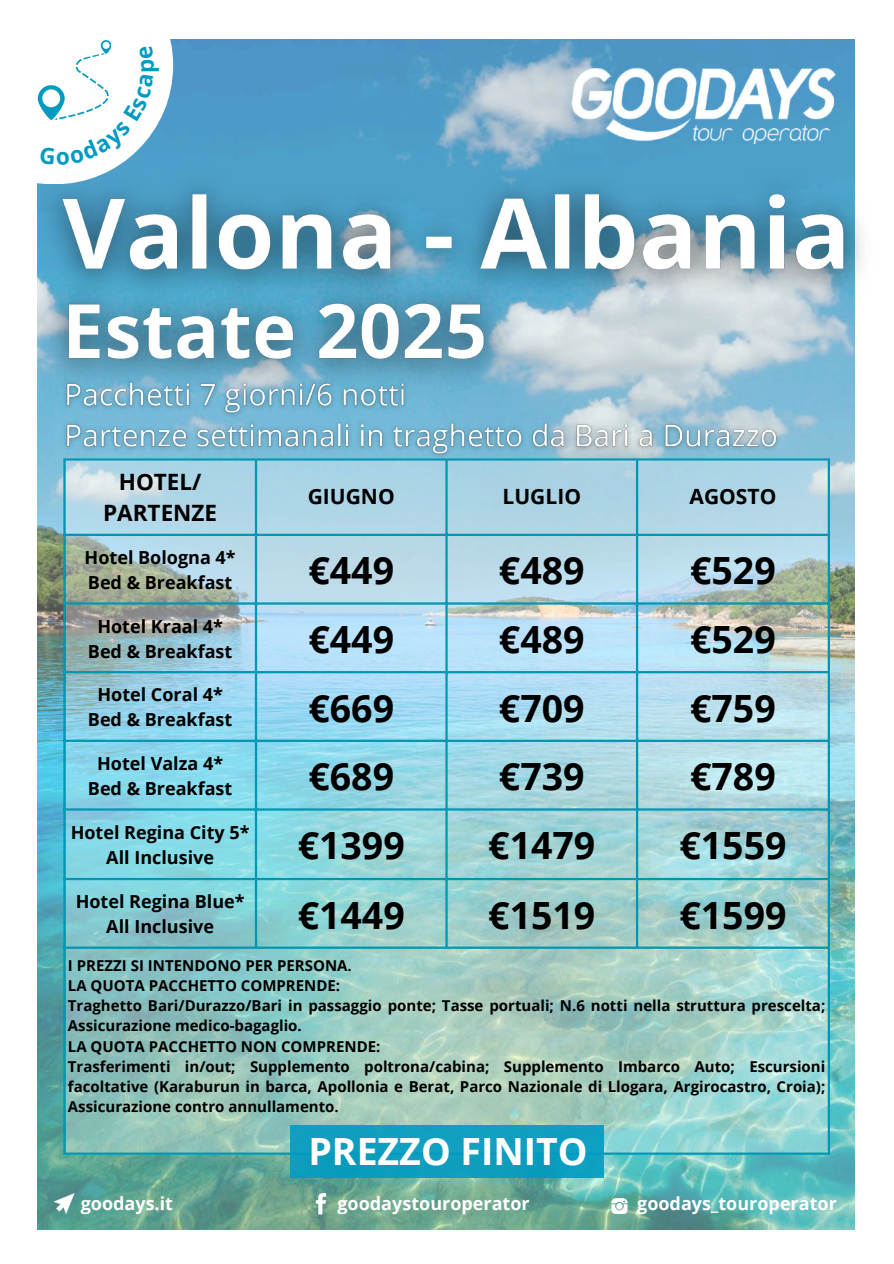
<style>
.page{position:relative;width:894px;height:1264px;background:#fff}
.page>*{position:absolute;margin:0;border:0;box-sizing:border-box;transform-origin:0 0}
.t1{font:700 37.5px "Open Sans";color:#000}
.t2{font:700 37.35px "Open Sans";color:#fff}
.t3{font:700 22.5px/31.5px "Open Sans";color:#000;text-align:center}
.t4{font:700 22.5px "Open Sans";color:#019bc2}
.t5{font:700 21px "Open Sans";color:#000}
.t6{font:700 18px/24.8px "Open Sans";color:#000;text-align:center}
.t7{font:700 18px "Open Sans";color:#fff}
.t8{font:700 15px/20.2px "Open Sans";color:#000}
</style>
<div class="page">
<img style="left:38px;top:40px;width:815px;height:1189px">
<div style="left:0;top:0;width:173px;height:184px;background:#fff"></div>
<img style="left:552px;top:39px;width:302px;height:117px">
<svg style="left:53px;top:1192px;width:22px;height:22px"></svg>
<svg style="left:316px;top:1193px;width:10px;height:21px"></svg>
<svg style="left:611px;top:1198px;width:16px;height:15px"></svg>
<svg style="left:66px;top:460px;width:761px;height:692px"></svg>
<hr style="left:63px;top:460px;width:3px;height:692px;background:#0097b2">
<hr style="left:255px;top:460px;width:2px;height:486px;background:#0097b2">
<hr style="left:445px;top:460px;width:2px;height:486px;background:#0097b2">
<hr style="left:635px;top:460px;width:3px;height:486px;background:#0097b2">
<hr style="left:827px;top:460px;width:2px;height:692px;background:#0097b2">
<hr style="left:63px;top:458px;width:766px;height:2px;background:#0097b2">
<hr style="left:63px;top:533px;width:766px;height:3px;background:#0097b2">
<hr style="left:63px;top:602px;width:766px;height:2px;background:#0097b2">
<hr style="left:63px;top:671px;width:766px;height:2px;background:#0097b2">
<hr style="left:63px;top:739px;width:766px;height:3px;background:#0097b2">
<hr style="left:63px;top:808px;width:766px;height:2px;background:#0097b2">
<hr style="left:63px;top:877px;width:766px;height:3px;background:#0097b2">
<hr style="left:63px;top:946px;width:766px;height:2px;background:#0097b2">
<hr style="left:63px;top:1152px;width:766px;height:2px;background:#0097b2">
<img style="left:58px;top:405px;width:726px;height:59px">
<img style="left:37px;top:156px;width:825px;height:249px">
<div style="left:290px;top:1125px;width:313px;height:53px;background:#0f9ec0"></div>
<svg style="left:38px;top:40px;width:116px;height:125px"></svg>
<h3 class="t4" style="left:130px;top:73px;width:16px;rotate:-90deg">p</h3>
<h3 class="t3" style="left:103px;top:465px;width:115px">HOTEL/<br>PARTENZE</h3>
<h3 class="t5" style="left:307px;top:482px;width:88px">GIUGNO</h3>
<h3 class="t5" style="left:502px;top:482px;width:80px">LUGLIO</h3>
<h3 class="t5" style="left:689px;top:482px;width:88px">AGOSTO</h3>
<p class="t6" style="left:85px;top:544px;width:152px;text-align:left">Hotel Bologna 4*<br>Bed &amp; Breakfast</p>
<h1 class="t1" style="left:308px;top:544px;width:87px">€449</h1>
<h1 class="t1" style="left:499px;top:544px;width:87px">€489</h1>
<h1 class="t1" style="left:690px;top:544px;width:87px">€529</h1>
<p class="t6" style="left:88px;top:613px;width:146px">Hotel Kraal 4*<br>Bed &amp; Breakfast</p>
<h1 class="t1" style="left:308px;top:613px;width:87px">€449</h1>
<h1 class="t1" style="left:499px;top:613px;width:87px">€489</h1>
<h1 class="t1" style="left:690px;top:613px;width:87px">€529</h1>
<p class="t6" style="left:88px;top:682px;width:146px">Hotel Coral 4*<br>Bed &amp; Breakfast</p>
<h1 class="t1" style="left:308px;top:681px;width:87px">€669</h1>
<h1 class="t1" style="left:499px;top:681px;width:87px">€709</h1>
<h1 class="t1" style="left:690px;top:681px;width:87px">€759</h1>
<p class="t6" style="left:88px;top:750px;width:146px">Hotel Valza 4*<br>Bed &amp; Breakfast</p>
<h1 class="t1" style="left:308px;top:750px;width:87px">€689</h1>
<h1 class="t1" style="left:499px;top:750px;width:87px">€739</h1>
<h1 class="t1" style="left:690px;top:750px;width:87px">€789</h1>
<p class="t6" style="left:71px;top:819px;width:180px">Hotel Regina City 5*<br>All Inclusive</p>
<h1 class="t1" style="left:297px;top:819px;width:108px">€1399</h1>
<h1 class="t1" style="left:488px;top:819px;width:108px">€1479</h1>
<h1 class="t1" style="left:679px;top:819px;width:108px">€1559</h1>
<p class="t6" style="left:76px;top:889px;width:170px">Hotel Regina Blue*<br>All Inclusive</p>
<h1 class="t1" style="left:297px;top:888px;width:108px">€1449</h1>
<h1 class="t1" style="left:488px;top:888px;width:108px">€1519</h1>
<h1 class="t1" style="left:679px;top:888px;width:108px">€1599</h1>
<p class="t8" style="left:68px;top:954px;width:758px">I PREZZI SI INTENDONO PER PERSONA.<br>LA QUOTA PACCHETTO COMPRENDE:<br>Traghetto Bari/Durazzo/Bari in passaggio ponte; Tasse portuali; N.6 notti nella struttura prescelta; Assicurazione medico-bagaglio.<br>LA QUOTA PACCHETTO NON COMPRENDE:<br>Trasferimenti in/out; Supplemento poltrona/cabina; Supplemento Imbarco Auto; Escursioni facoltative (Karaburun in barca, Apollonia e Berat, Parco Nazionale di Llogara, Argirocastro, Croia); Assicurazione contro annullamento.</p>
<h2 class="t2" style="left:308px;top:1125px;width:280px">PREZZO FINITO</h2>
<p class="t7" style="left:81px;top:1191px;width:94px">goodays.it</p>
<p class="t7" style="left:337px;top:1191px;width:194px">goodaystouroperator</p>
<p class="t7" style="left:637px;top:1191px;width:201px">goodays_touroperator</p>
</div>
